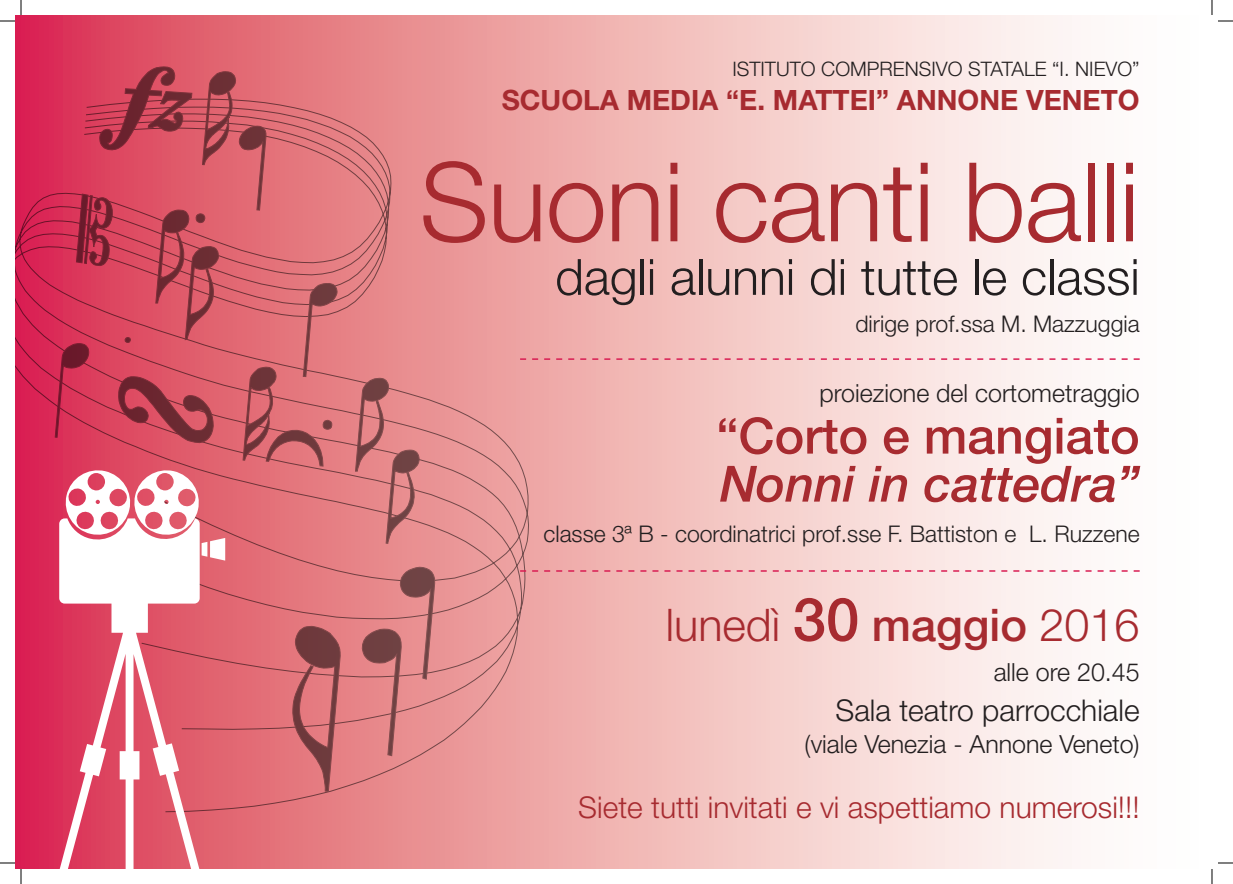
<style>
.page{position:relative;width:1233px;height:884px;background:#fff}
.page>*{position:absolute;margin:0;border:0;box-sizing:border-box;transform-origin:0 0}
.t1{font:300 110px "Helvetica Neue LT Std";letter-spacing:-.01em;color:#a72b30}
.t2{font:300 50px "Helvetica Neue LT Std";color:#231f20}
.t3{font:italic 500 50px "Helvetica Neue LT Std";color:#a72b30}
.t4{font:500 50px "Helvetica Neue LT Std";color:#a72b30}
.t5{font:300 45px "Helvetica Neue LT Std";color:#a72b30}
.t6{font:300 30px "Helvetica Neue LT Std";color:#a72b30}
.t7{font:300 30px "Helvetica Neue LT Std";color:#231f20}
.t8{font:700 28px "Helvetica Neue LT Std";color:#a72b30}
.t9{font:300 25px "Helvetica Neue LT Std";color:#231f20}
.t10{font:300 23px "Helvetica Neue LT Std";color:#231f20}
.t11{font:300 20px "Helvetica Neue LT Std";color:#231f20}
.s1{font-weight:500;font-size:60px}
.s2{font-weight:500}
</style>
<div class="page">
<div style="left:15px;top:15px;width:1202px;height:854px;background:linear-gradient(to right,#db3f53,#fff)"></div>
<svg style="left:15px;top:98px;width:514px;height:715px;background:#e37984"></svg>
<svg style="left:293px;top:626px;width:47px;height:165px;background:#b56065"></svg>
<svg style="left:355px;top:378px;width:64px;height:165px;background:#cd797c"></svg>
<svg style="left:362px;top:567px;width:73px;height:189px;background:#cd7b7d"></svg>
<svg style="left:55px;top:67px;width:282px;height:494px;background:#d25b6a"></svg>
<svg style="left:55px;top:518px;width:149px;height:351px"></svg>
<svg style="left:520px;top:358px;width:619px;height:2px"></svg>
<svg style="left:520px;top:570px;width:619px;height:2px"></svg>
<svg style="left:1218px;top:20px;width:15px;height:2px"></svg>
<svg style="left:1218px;top:862px;width:15px;height:2px"></svg>
<svg style="left:0;top:0;width:22px;height:22px"></svg>
<svg style="left:0;top:862px;width:22px;height:22px"></svg>
<svg style="left:1211px;top:0;width:1px;height:15px"></svg>
<svg style="left:1211px;top:869px;width:1px;height:15px"></svg>
<p class="t11" style="left:732px;top:57px;width:409px">ISTITUTO COMPRENSIVO STATALE “I. NIEVO”</p>
<p class="t8" style="left:501px;top:83px;width:639px">SCUOLA MEDIA “E. MATTEI” ANNONE VENETO</p>
<h1 class="t1" style="left:419px;top:135px;width:721px">Suoni canti balli</h1>
<h2 class="t2" style="left:555px;top:246px;width:586px">dagli alunni di tutte le classi</h2>
<p class="t10" style="left:855px;top:310px;width:286px">dirige prof.ssa M. Mazzuggia</p>
<p class="t9" style="left:819px;top:378px;width:322px">proiezione del cortometraggio</p>
<h2 class="t4" style="left:716px;top:406px;width:425px">“Corto e mangiato</h2>
<h2 class="t3" style="left:720px;top:454px;width:421px">Nonni in cattedra”</h2>
<p class="t10" style="left:543px;top:520px;width:597px">classe 3ª B - coordinatrici prof.sse F. Battiston e L. Ruzzene</p>
<h3 class="t5" style="left:666px;top:597px;width:475px">lunedì <span class="s1">30</span> <span class="s2">maggio</span> 2016</h3>
<p class="t9" style="left:993px;top:657px;width:147px">alle ore 20.45</p>
<h3 class="t7" style="left:835px;top:692px;width:306px">Sala teatro parrocchiale</h3>
<p class="t9" style="left:804px;top:729px;width:336px">(viale Venezia - Annone Veneto)</p>
<h3 class="t6" style="left:578px;top:789px;width:563px">Siete tutti invitati e vi aspettiamo numerosi!!!</h3>
</div>
